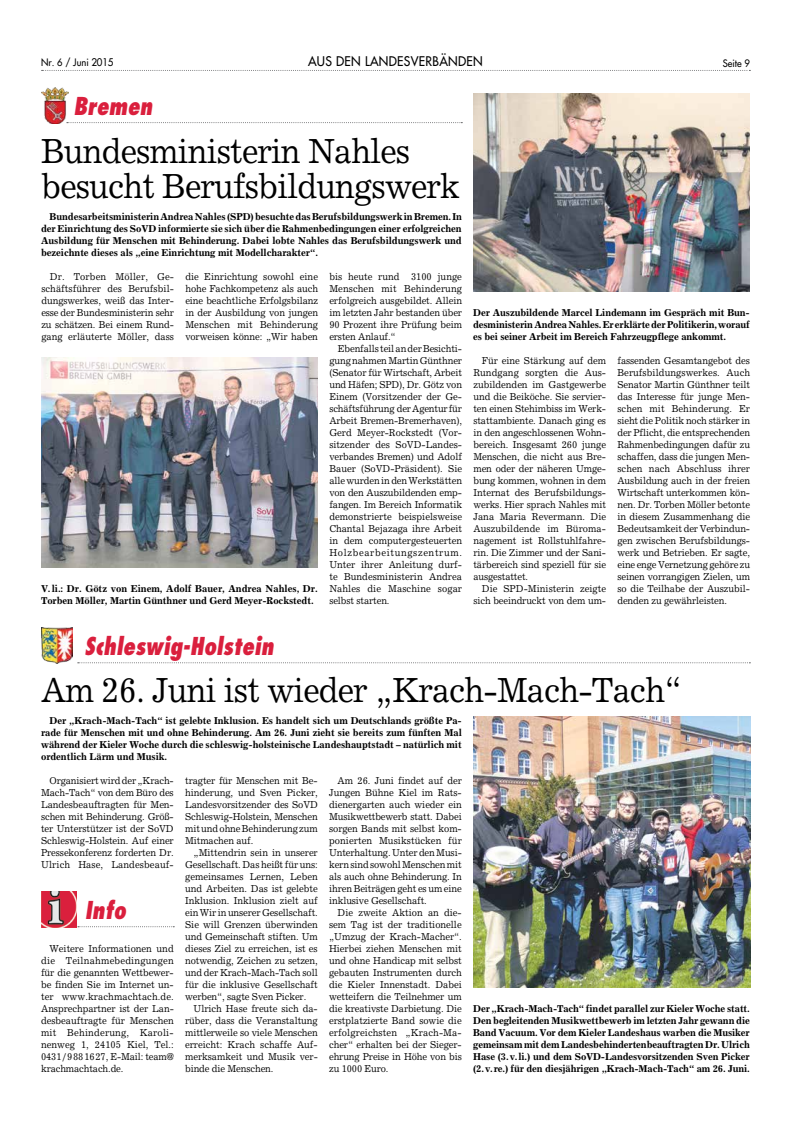
<style>
.page{position:relative;width:791px;height:1134px;background:#fff}
.page>*{position:absolute;margin:0;border:0;box-sizing:border-box;transform-origin:0 0}
.t1{font:35px/35px "Excelsior";letter-spacing:-.025em;color:#000;scale:.93 1}
.t2{font:italic 800 condensed 24px "Futura";color:#da1f3d;scale:.93 1}
.t3{font:13px "Futura";letter-spacing:.025em;color:#000;scale:.94 1}
.t4{font:10px/12px "Excelsior";letter-spacing:-.01em;color:#000;text-align:justify;scale:.94 1}
.t5{font:700 10px/12px "Excelsior";letter-spacing:-.01em;color:#000;text-align:justify;scale:.96 1}
.t6{font:10px "Futura";color:#000;scale:.94 1}
.s1{font-size:10.3px}
</style>
<div class="page">
<img style="left:41px;top:628px;width:31px;height:36px">
<svg style="left:78px;top:662px;width:672px;height:1px"></svg>
<img style="left:474px;top:94px;width:276px;height:198px">
<img style="left:42px;top:357px;width:276px;height:211px">
<img style="left:41px;top:88px;width:27px;height:36px">
<svg style="left:67px;top:122px;width:395px;height:1px"></svg>
<img style="left:473px;top:716px;width:277px;height:272px">
<img style="left:41px;top:892px;width:36px;height:35px">
<svg style="left:78px;top:926px;width:96px;height:1px"></svg>
<svg style="left:42px;top:70px;width:708px;height:1px"></svg>
<p class="t6" style="left:41px;top:56px;width:78px">Nr. 6 / Juni <span class="s1">2015</span></p>
<h3 class="t3" style="left:308px;top:53px;width:187px">AUS DEN LANDESVERBÄNDEN</h3>
<p class="t6" style="left:723px;top:56px;width:30px">Seite 9</p>
<h2 class="t2" style="left:73px;top:90px;width:86px">Bremen</h2>
<h1 class="t1" style="left:41px;top:133px;width:452px">Bundesministerin Nahles besucht Berufsbildungswerk</h1>
<p class="t5" style="left:41px;top:210px;width:440px;text-indent:9px">Bundesarbeitsministerin Andrea Nahles (SPD) besuchte das Berufsbildungswerk in Bremen. In der Einrichtung des SoVD informierte sie sich über die Rahmenbedingungen einer erfolgreichen Ausbildung für Menschen mit Behinderung. Dabei lobte Nahles das Berufsbildungswerk und bezeichnte dieses als „eine Einrichtung mit Modellcharakter“.</p>
<p class="t4" style="left:41px;top:270px;width:143px;text-indent:9px">Dr. Torben Möller, Ge&shy;schäftsführer des Berufsbil&shy;dungswerkes, weiß das Inter&shy;esse der Bundesministerin sehr zu schätzen. Bei einem Rund&shy;gang erläuterte Möller, dass</p>
<p class="t4" style="left:185px;top:270px;width:143px">die Einrichtung sowohl eine hohe Fachkompetenz als auch eine beachtliche Erfolgsbilanz in der Ausbildung von jungen Menschen mit Behinderung vorweisen könne: „Wir haben</p>
<p class="t4" style="left:329px;top:270px;width:143px">bis heute rund 3100 junge Menschen mit Behinderung erfolgreich ausgebildet. Allein im letzten Jahr bestanden über 90 Prozent ihre Prüfung beim ersten Anlauf.“</p>
<p class="t4" style="left:329px;top:342px;width:143px;text-indent:9px">Ebenfalls teil an der Besichti&shy;gung nahmen Martin Günthner (Senator für Wirtschaft, Arbeit und Häfen; SPD), Dr. Götz von Einem (Vorsitzender der Ge&shy;schäftsführung der Agentur für Arbeit Bremen-Bremerhaven), Gerd Meyer-Rockstedt (Vor&shy;sitzender des SoVD-Landes&shy;verbandes Bremen) und Adolf Bauer (SoVD-Präsident). Sie alle wurden in den Werkstätten von den Auszubildenden emp&shy;fangen. Im Bereich Informatik demonstrierte beispielsweise Chantal Bejazaga ihre Arbeit in dem computergesteuerten Holzbearbeitungszentrum.<br>Unter ihrer Anleitung durf&shy;te Bundesministerin Andrea Nahles die Maschine sogar selbst starten.</p>
<p class="t5" style="left:41px;top:582px;width:290px">V.li.: Dr. Götz von Einem, Adolf Bauer, Andrea Nahles, Dr.<br>Torben Möller, Martin Günthner und Gerd Meyer-Rockstedt.</p>
<p class="t5" style="left:473px;top:306px;width:290px">Der Auszubildende Marcel Lindemann im Gespräch mit Bun&shy;desministerin Andrea Nahles. Er erklärte der Politikerin, worauf es bei seiner Arbeit im Bereich Fahrzeugpflege ankommt.</p>
<p class="t4" style="left:473px;top:354px;width:143px;text-indent:9px">Für eine Stärkung auf dem Rundgang sorgten die Aus&shy;zubildenden im Gastgewerbe und die Beiköche. Sie servier&shy;ten einen Stehimbiss im Werk&shy;stattambiente. Danach ging es in den angeschlossenen Wohn&shy;bereich. Insgesamt 260 junge Menschen, die nicht aus Bre&shy;men oder der näheren Umge&shy;bung kommen, wohnen in dem Internat des Berufsbildungs&shy;werks. Hier sprach Nahles mit Jana Maria Revermann. Die Auszubildende im Büroma&shy;nagement ist Rollstuhlfahre&shy;rin. Die Zimmer und der Sani&shy;tärbereich sind speziell für sie ausgestattet.</p>
<p class="t4" style="left:473px;top:582px;width:143px;text-align:right">Die SPD-Ministerin zeigte sich beeindruckt von dem um-</p>
<p class="t4" style="left:617px;top:354px;width:143px">fassenden Gesamtangebot des Berufsbildungswerkes. Auch Senator Martin Günthner teilt das Interesse für junge Men&shy;schen mit Behinderung. Er sieht die Politik noch stärker in der Pflicht, die entsprechenden Rahmenbedingungen dafür zu schaffen, dass die jungen Men&shy;schen nach Abschluss ihrer Ausbildung auch in der freien Wirtschaft unterkommen kön&shy;nen. Dr. Torben Möller betonte in diesem Zusammenhang die Bedeutsamkeit der Verbindun&shy;gen zwischen Berufsbildungs&shy;werk und Betrieben. Er sagte, eine enge Vernetzung gehöre zu seinen vorrangigen Zielen, um so die Teilhabe der Auszubil&shy;denden zu gewährleisten.</p>
<h2 class="t2" style="left:85px;top:631px;width:205px">Schleswig-Holstein</h2>
<h1 class="t1" style="left:41px;top:672px;width:691px">Am 26. Juni ist wieder „Krach-Mach-Tach“</h1>
<p class="t5" style="left:41px;top:714px;width:440px;text-indent:9px">Der „Krach-Mach-Tach“ ist gelebte Inklusion. Es handelt sich um Deutschlands größte Pa&shy;rade für Menschen mit und ohne Behinderung. Am 26. Juni zieht sie bereits zum fünften Mal während der Kieler Woche durch die schleswig-holsteinische Landeshauptstadt – natürlich mit ordentlich Lärm und Musik.</p>
<p class="t4" style="left:41px;top:774px;width:143px;text-indent:9px">Organisiert wird der „Krach-Mach-Tach“ von dem Büro des Landesbeauftragten für Men&shy;schen mit Behinderung. Größ&shy;ter Unterstützer ist der SoVD Schleswig-Holstein. Auf einer Pressekonferenz forderten Dr.<br>Ulrich Hase, Landesbeauf-</p>
<p class="t4" style="left:185px;top:774px;width:143px">tragter für Menschen mit Be&shy;hinderung, und Sven Picker, Landesvorsitzender des SoVD Schleswig-Holstein, Menschen mit und ohne Behinderung zum Mitmachen auf.</p>
<p class="t4" style="left:185px;top:846px;width:143px;text-indent:9px">„Mittendrin sein in unserer Gesellschaft. Das heißt für uns: gemeinsames Lernen, Leben und Arbeiten. Das ist gelebte Inklusion. Inklusion zielt auf ein Wir in unserer Gesellschaft.<br>Sie will Grenzen überwinden und Gemeinschaft stiften. Um dieses Ziel zu erreichen, ist es notwendig, Zeichen zu setzen, und der Krach-Mach-Tach soll für die inklusive Gesellschaft werben“, sagte Sven Picker.</p>
<p class="t4" style="left:185px;top:1002px;width:143px;text-indent:9px">Ulrich Hase freute sich da&shy;rüber, dass die Veranstaltung mittlerweile so viele Menschen erreicht: Krach schaffe Auf&shy;merksamkeit und Musik ver&shy;binde die Menschen.</p>
<h2 class="t2" style="left:85px;top:894px;width:46px">Info</h2>
<p class="t4" style="left:41px;top:942px;width:143px;text-indent:9px">Weitere Informationen und die Teilnahmebedingungen für die genannten Wettbewer&shy;be finden Sie im Internet un&shy;ter www.krachmachtach.de.<br>Ansprechpartner ist der Lan&shy;desbeauftragte für Menschen mit Behinderung, Karoli&shy;nenweg 1, 24105 Kiel, Tel.:<br>0431/9881627, E-Mail: team@ krachmachtach.de.</p>
<p class="t4" style="left:329px;top:774px;width:143px;text-indent:9px">Am 26. Juni findet auf der Jungen Bühne Kiel im Rats&shy;dienergarten auch wieder ein Musikwettbewerb statt. Dabei sorgen Bands mit selbst kom&shy;ponierten Musikstücken für Unterhaltung. Unter den Musi&shy;kern sind sowohl Menschen mit als auch ohne Behinderung. In ihren Beiträgen geht es um eine inklusive Gesellschaft.</p>
<p class="t4" style="left:329px;top:906px;width:143px;text-indent:9px">Die zweite Aktion an die&shy;sem Tag ist der traditionelle „Umzug der Krach-Macher“.<br>Hierbei ziehen Menschen mit und ohne Handicap mit selbst gebauten Instrumenten durch die Kieler Innenstadt. Dabei wetteifern die Teilnehmer um die kreativste Darbietung. Die erstplatzierte Band sowie die erfolgreichsten „Krach-Ma&shy;cher“ erhalten bei der Sieger&shy;ehrung Preise in Höhe von bis zu 1000 Euro.</p>
<p class="t5" style="left:473px;top:1002px;width:290px">Der „Krach-Mach-Tach“ findet parallel zur Kieler Woche statt.<br>Den begleitenden Musikwettbewerb im letzten Jahr gewann die Band Vacuum. Vor dem Kieler Landeshaus warben die Musiker gemeinsam mit dem Landesbehindertenbeauftragten Dr. Ulrich Hase (3.v.li.) und dem SoVD-Landesvorsitzenden Sven Picker (2.v.re.) für den diesjährigen „Krach-Mach-Tach“ am 26. Juni.</p>
</div>
